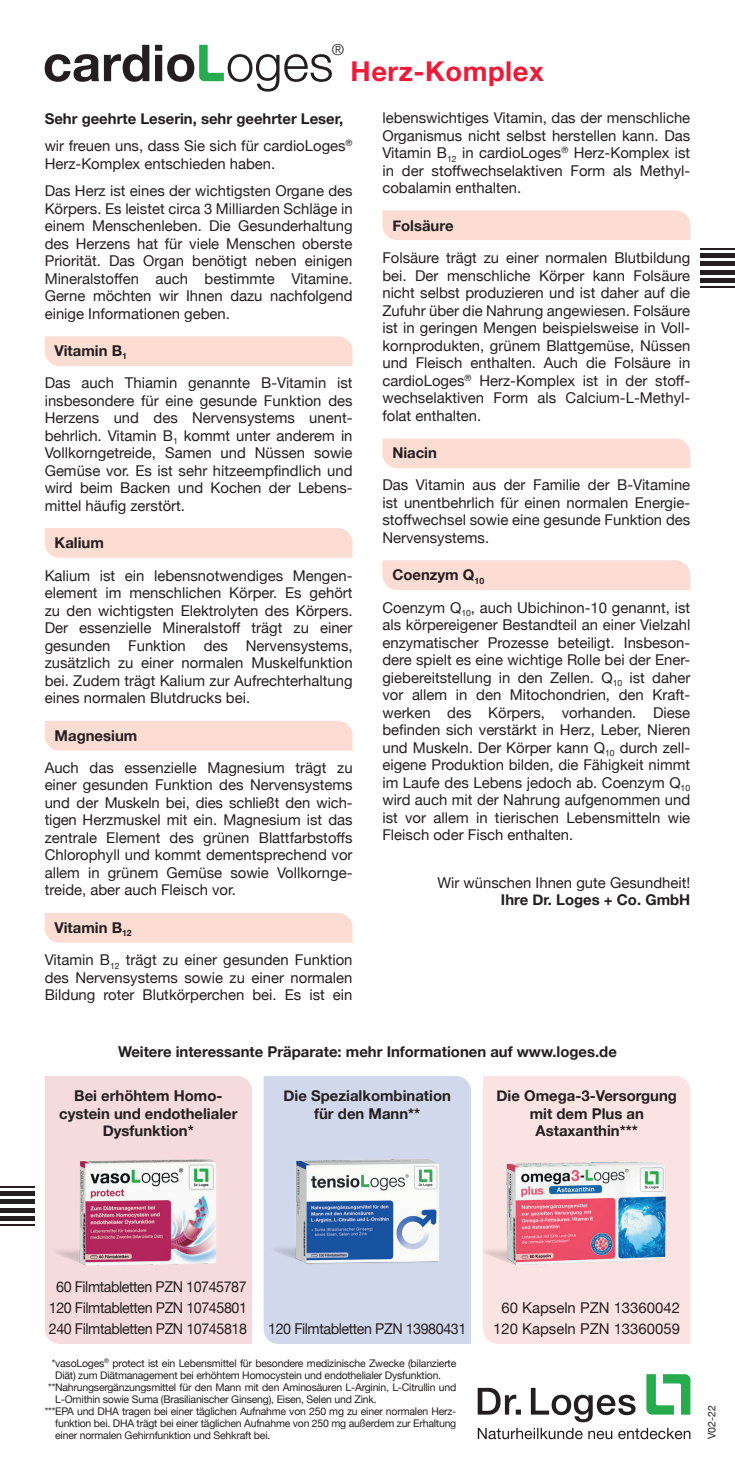
<style>
.page{position:relative;width:735px;height:1474px;background:#fff}
.page>*{position:absolute;margin:0;border:0;box-sizing:border-box;transform-origin:0 0}
.t1{font:700 50.93px "Helvetica Neue";color:#231f20}
.t2{font:700 27.3px "Helvetica Neue";letter-spacing:.02em;color:#ed1a38}
.t3{font:300 15.4px "Helvetica Neue";color:#231f20}
.t4{font:14.88px/17.5px "Helvetica Neue";color:#231f20;text-align:justify}
.t5{font:700 14.88px/17.5px "Helvetica Neue";color:#231f20;text-align:center}
.t6{font:14.88px/21px "Helvetica Neue";letter-spacing:-.03em;color:#231f20;text-align:center;scale:.96 1}
.t7{font:10.5px "Helvetica Neue";letter-spacing:-.02em;color:#231f20}
.s1{font-weight:300}
.s2{font-weight:700}
</style>
<div class="page">
<div style="left:45px;top:336px;width:307px;height:30px;background:#fdddd3"></div>
<div style="left:45px;top:528px;width:307px;height:30px;background:#fdddd3"></div>
<div style="left:382px;top:438px;width:308px;height:30px;background:#fdddd3"></div>
<div style="left:382px;top:210px;width:308px;height:30px;background:#fdddd3"></div>
<div style="left:382px;top:560px;width:308px;height:30px;background:#fdddd3"></div>
<div style="left:45px;top:721px;width:307px;height:29px;background:#fdddd3"></div>
<div style="left:45px;top:913px;width:307px;height:29px;background:#fdddd3"></div>
<svg style="left:477px;top:1374px;width:213px;height:65px"></svg>
<div style="left:45px;top:1076px;width:207px;height:267px;background:#f5dade"></div>
<div style="left:483px;top:1076px;width:207px;height:267px;background:#fce3e3"></div>
<div style="left:263px;top:1076px;width:207px;height:267px;background:#d2d8ec"></div>
<img style="left:45px;top:1120px;width:207px;height:167px">
<img style="left:263px;top:1136px;width:206px;height:151px">
<img style="left:483px;top:1120px;width:207px;height:167px">
<svg style="left:199px;top:45px;width:25px;height:36px"></svg>
<hr style="left:699px;top:248px;width:35px;height:2px;background:#231f20">
<div style="left:699px;top:253px;width:35px;height:5px;background:#231f20"></div>
<div style="left:699px;top:261px;width:35px;height:5px;background:#231f20"></div>
<hr style="left:699px;top:270px;width:35px;height:4px;background:#231f20">
<div style="left:699px;top:278px;width:35px;height:5px;background:#231f20"></div>
<hr style="left:699px;top:286px;width:35px;height:2px;background:#231f20">
<hr style="left:0;top:1224px;width:35px;height:1px;background:#231f20">
<div style="left:0;top:1215px;width:35px;height:5px;background:#231f20"></div>
<div style="left:0;top:1207px;width:35px;height:5px;background:#231f20"></div>
<div style="left:0;top:1199px;width:35px;height:5px;background:#231f20"></div>
<div style="left:0;top:1191px;width:35px;height:5px;background:#231f20"></div>
<hr style="left:0;top:1186px;width:35px;height:1px;background:#231f20">
<h1 class="t1" style="left:43px;top:23px;width:292px">cardio <span class="s1">oges</span></h1>
<p class="t3" style="left:332px;top:37px;width:14px">®</p>
<h2 class="t2" style="left:350px;top:50px;width:195px">Herz-Komplex</h2>
<p class="t4" style="left:45px;top:105px;width:309px;line-height:27.5px"><span class="s2">Sehr geehrte Leserin, sehr geehrter Leser, </span>wir freuen uns, dass Sie sich für cardioLoges<sup>®</sup></p>
<p class="t4" style="left:45px;top:150px;width:309px;line-height:27.5px">Herz-Komplex entschieden haben.<br>Das Herz ist eines der wichtigsten Organe des</p>
<p class="t4" style="left:45px;top:200px;width:309px">Körpers. Es leistet circa 3 Milliarden Schläge in einem Menschenleben. Die Gesunderhaltung des Herzens hat für viele Menschen oberste Priorität. Das Organ benötigt neben einigen Mineralstoffen auch bestimmte Vitamine.<br>Gerne möchten wir Ihnen dazu nachfolgend einige Informationen geben.</p>
<p class="t4" style="left:45px;top:335px;width:309px;line-height:32.4px;text-indent:10px"><span class="s2">Vitamin B</span><sub>1<br></sub>Das auch Thiamin genannte B-Vitamin ist</p>
<p class="t4" style="left:45px;top:393px;width:309px">insbesondere für eine gesunde Funktion des Herzens und des Nervensystems unent&shy;behrlich. Vitamin B<sub>1</sub> kommt unter anderem in Vollkorngetreide, Samen und Nüssen sowie Gemüse vor. Es ist sehr hitzeempfindlich und wird beim Backen und Kochen der Lebens&shy;mittel häufig zerstört.</p>
<p class="t5" style="left:55px;top:534px;width:51px">Kalium</p>
<p class="t4" style="left:45px;top:567px;width:309px">Kalium ist ein lebensnotwendiges Mengen&shy;element im menschlichen Körper. Es gehört zu den wichtigsten Elektrolyten des Körpers.<br>Der essenzielle Mineralstoff trägt zu einer gesunden Funktion des Nervensystems, zusätzlich zu einer normalen Muskelfunktion bei. Zudem trägt Kalium zur Aufrechterhaltung eines normalen Blutdrucks bei.</p>
<p class="t5" style="left:55px;top:727px;width:84px">Magnesium</p>
<p class="t4" style="left:45px;top:759px;width:309px">Auch das essenzielle Magnesium trägt zu einer gesunden Funktion des Nervensystems und der Muskeln bei, dies schließt den wich&shy;tigen Herzmuskel mit ein. Magnesium ist das zentrale Element des grünen Blattfarbstoffs Chlorophyll und kommt dementsprechend vor allem in grünem Gemüse sowie Vollkornge&shy;treide, aber auch Fleisch vor.</p>
<p class="t4" style="left:45px;top:912px;width:309px;line-height:32.6px;text-indent:10px"><span class="s2">Vitamin B</span><sub>12<br></sub>Vitamin B<sub>12</sub> trägt zu einer gesunden Funktion</p>
<p class="t4" style="left:45px;top:969px;width:309px">des Nervensystems sowie zu einer normalen<br>Bildung roter Blutkörperchen bei. Es ist ein</p>
<p class="t4" style="left:382px;top:110px;width:309px">lebenswichtiges Vitamin, das der menschliche Organismus nicht selbst herstellen kann. Das Vitamin B<sub>12</sub> in cardioLoges<sup>®</sup> Herz-Komplex ist in der stoffwechselaktiven Form als Methyl&shy;cobalamin enthalten.</p>
<p class="t5" style="left:392px;top:217px;width:63px">Folsäure</p>
<p class="t4" style="left:382px;top:250px;width:309px">Folsäure trägt zu einer normalen Blutbildung bei. Der menschliche Körper kann Folsäure nicht selbst produzieren und ist daher auf die Zufuhr über die Nahrung angewiesen. Folsäure ist in geringen Mengen beispielsweise in Voll&shy;kornprodukten, grünem Blattgemüse, Nüssen und Fleisch enthalten. Auch die Folsäure in cardioLoges<sup>®</sup> Herz-Komplex ist in der stoff&shy;wechselaktiven Form als Calcium-L-Methyl&shy;folat enthalten.</p>
<p class="t5" style="left:392px;top:444px;width:46px">Niacin</p>
<p class="t4" style="left:382px;top:477px;width:309px">Das Vitamin aus der Familie der B-Vitamine ist unentbehrlich für einen normalen Energie&shy;stoffwechsel sowie eine gesunde Funktion des Nervensystems.</p>
<p class="t4" style="left:382px;top:559px;width:309px;line-height:32.4px;text-indent:10px"><span class="s2">Coenzym Q</span><sub>10<br></sub>Coenzym Q<sub>10</sub>, auch Ubichinon-10 genannt, ist</p>
<p class="t4" style="left:382px;top:617px;width:309px">als körpereigener Bestandteil an einer Vielzahl enzymatischer Prozesse beteiligt. Insbeson&shy;dere spielt es eine wichtige Rolle bei der Ener&shy;giebereitstellung in den Zellen. Q<sub>10</sub> ist daher vor allem in den Mitochondrien, den Kraft&shy;werken des Körpers, vorhanden. Diese befinden sich verstärkt in Herz, Leber, Nieren und Muskeln. Der Körper kann Q<sub>10</sub> durch zell&shy;eigene Produktion bilden, die Fähigkeit nimmt im Laufe des Lebens jedoch ab. Coenzym Q<sub>10 </sub>wird auch mit der Nahrung aufgenommen und ist vor allem in tierischen Lebensmitteln wie Fleisch oder Fisch enthalten.</p>
<p class="t4" style="left:437px;top:874px;width:254px">Wir wünschen Ihnen gute Gesundheit!</p>
<p class="t5" style="left:500px;top:891px;width:191px">Ihre Dr. Loges + Co. GmbH</p>
<p class="t5" style="left:118px;top:1043px;width:500px">Weitere interessante Präparate: mehr Informationen auf www.loges.de</p>
<p class="t5" style="left:59px;top:1087px;width:180px">Bei erhöhtem Homo&shy;cystein und endothelialer<br>Dysfunktion*</p>
<p class="t5" style="left:283px;top:1087px;width:169px">Die Spezialkombination für den Mann**</p>
<p class="t5" style="left:496px;top:1087px;width:182px">Die Omega-3-Versorgung mit dem Plus an<br>Astaxanthin***</p>
<p class="t6" style="left:49px;top:1276px;width:208px">60 Filmtabletten PZN 10745787<br>120 Filmtabletten PZN 10745801<br>240 Filmtabletten PZN 10745818</p>
<p class="t6" style="left:268px;top:1318px;width:208px">120 Filmtabletten PZN 13980431</p>
<p class="t7" style="left:52px;top:1355px;width:406px">*vasoLoges<sup>®</sup> protect ist ein Lebensmittel für besondere medizinische Zwecke (bilanzierte</p>
<p class="t7" style="left:55px;top:1367px;width:387px">Diät) zum Diätmanagement bei erhöhtem Homocystein und endothelialer Dysfunktion.</p>
<p class="t7" style="left:48px;top:1379px;width:409px">**Nahrungsergänzungsmittel für den Mann mit den Aminosäuren L-Arginin, L-Citrullin und</p>
<p class="t7" style="left:55px;top:1391px;width:323px">L-Ornithin sowie Suma (Brasilianischer Ginseng), Eisen, Selen und Zink.</p>
<p class="t7" style="left:45px;top:1403px;width:413px">***EPA und DHA tragen bei einer täglichen Aufnahme von 250 mg zu einer normalen Herz-</p>
<p class="t7" style="left:55px;top:1415px;width:402px">funktion bei. DHA trägt bei einer täglichen Aufnahme von 250 mg außerdem zur Erhaltung</p>
<p class="t7" style="left:55px;top:1427px;width:216px">einer normalen Gehirnfunktion und Sehkraft bei.</p>
<p class="t4" style="left:493px;top:1297px;width:188px;line-height:21px;text-align:center">60 Kapseln PZN 13360042<br>120 Kapseln PZN 13360059</p>
<p class="t7" style="left:703px;top:1439px;width:35px;rotate:-90deg">V02-22</p>
</div>
